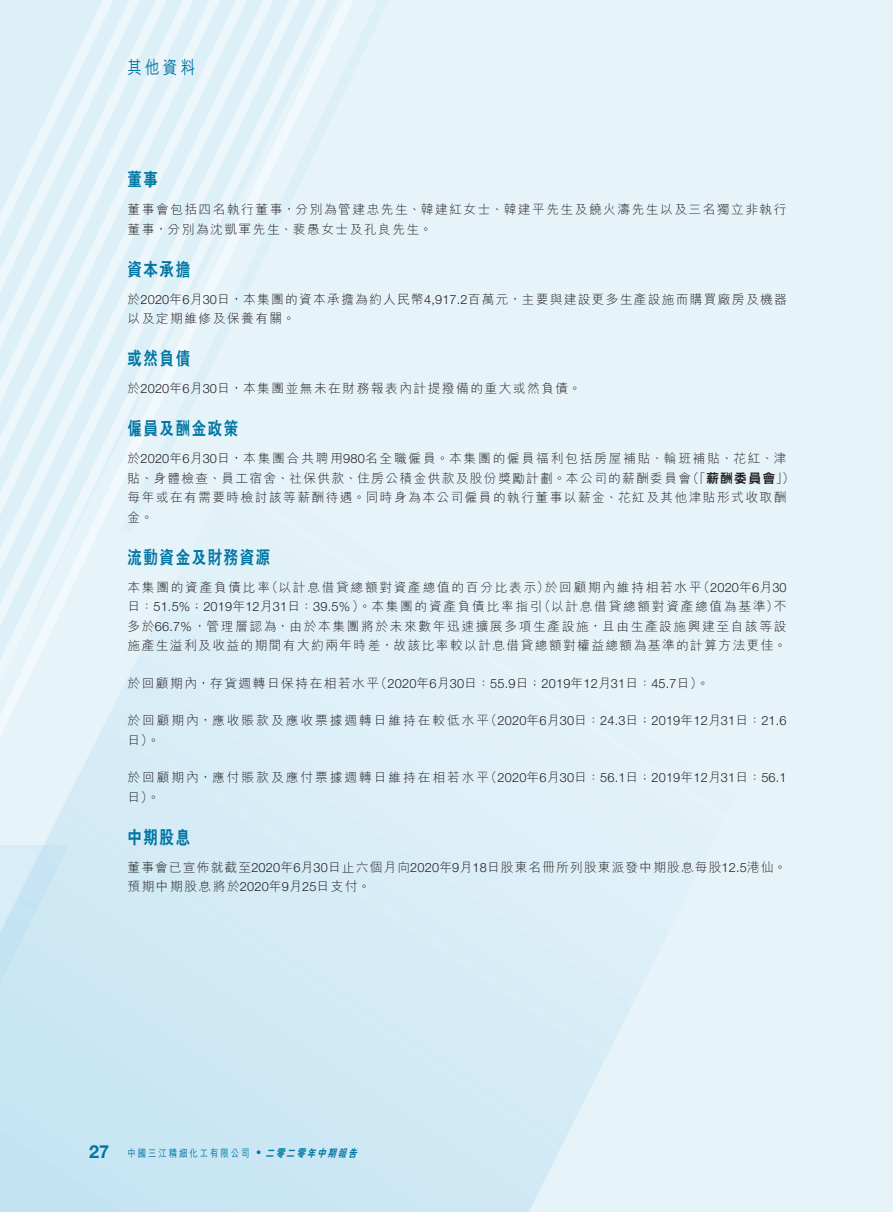
<style>
.page{position:relative;width:893px;height:1212px;background:#fff}
.page>*{position:absolute;margin:0;border:0;box-sizing:border-box;transform-origin:0 0}
._03_H1{font:800 18px "C Hei 2 HK";letter-spacing:.115em;color:#0076a3;scale:.8 1}
.t1{font:500 18px "M Hei HK";color:#0076a3;scale:.8 1}
.t2{font:700 18px "Helvetica Neue LT Std";color:#0076a3}
._01_Body_Text{font:300 12.75px/19.5px "M Hei HK";letter-spacing:.115em;color:#231f20}
._01_Body_Text-2{font:300 12.75px "Helvetica Neue LT Std";letter-spacing:.015em;color:#231f20}
._01_Body_Text-3{font:300 12.75px/19.5px "M Hei HK";letter-spacing:.085em;color:#231f20}
._01_Body_Text-4{font:300 12.75px/19.5px "M Hei HK";letter-spacing:.14em;color:#231f20}
._01_Body_Text-5{font:300 12.75px/19.5px "M Hei HK";letter-spacing:.15em;color:#231f20}
.t3{font:500 10.5px "M Hei HK";letter-spacing:.23em;color:#0076a3;scale:.8 1}
.t4{font:italic 800 10.5px "C Hei 2 HK";color:#0076a3;scale:.8 1}
.s1{font-family:"Helvetica Neue LT Std"}
.s2{font-family:"C Hei 2 HK";font-weight:800}
.s3{font-family:"M Hei HK"}
.s4{font-family:"Helvetica Neue LT Std";font-weight:400;font-style:normal;font-stretch:condensed}
</style>
<div class="page">
<img style="left:0;top:0;width:893px;height:1212px">
<h1 class="t1" style="left:128px;top:54px;width:86px">其他資料</h1>
<p class="_03_H1" style="left:128px;top:167px;width:40px">董事</p>
<p class="_01_Body_Text" style="left:128px;top:199px;width:660px">董事會包括四名執行董事，分別為管建忠先生、韓建紅女士、韓建平先生及饒火濤先生以及三名獨立非執行董事，分別為沈凱軍先生、裴愚女士及孔良先生。</p>
<p class="_03_H1" style="left:128px;top:257px;width:80px">資本承擔</p>
<p class="_01_Body_Text" style="left:128px;top:289px;width:661px">於<span class="s1">2020</span>年月<span class="s1">6 30</span>日，本集團的資本承擔為約人民幣<span class="s1">4,917.2</span>百萬元，主要與建設更多生產設施而購買廠房及機器以及定期維修及保養有關。</p>
<p class="_03_H1" style="left:128px;top:346px;width:80px">或然負債</p>
<p class="_01_Body_Text" style="left:128px;top:378px;width:455px">於<span class="s1">2020</span>年月<span class="s1">6 30</span>日，本集團並無未在財務報表內計提撥備的重大或然負債。</p>
<p class="_03_H1" style="left:128px;top:416px;width:140px">僱員及酬金政策</p>
<p class="_01_Body_Text-4" style="left:686px;top:448px;width:110px;text-indent:-559px">於<span class="s1">2020</span>年月<span class="s1">6 30</span>日，本集團合共聘用<span class="s1">980</span>名全職僱員。本集團的僱員福利包括房屋補貼、輪班補貼、花紅、津（「<span class="s2">薪酬委員會</span> (「</p>
<p class="_01_Body_Text" style="left:128px;top:468px;width:660px">貼、身體檢查、員工宿舍、社保供款、住房公積金供款及股份獎勵計劃。本公司的薪酬委員會<br>每年或在有需要時檢討該等薪酬待遇。同時身為本公司僱員的執行董事以薪金、花紅及其他津貼形式收取酬金。</p>
<p class="_03_H1" style="left:128px;top:545px;width:180px">流動資金及財務資源</p>
<p class="_01_Body_Text-2" style="left:697px;top:579px;width:91px"><span class="s3">（</span>2020<span class="s3">年月</span>6 30</p>
<p class="_01_Body_Text" style="left:265px;top:577px;width:285px">（以計息借貸總額對資產總值的百分比表示）</p>
<p class="_01_Body_Text" style="left:128px;top:577px;width:144px">本集團的資產負債比率</p>
<p class="_01_Body_Text" style="left:545px;top:577px;width:158px">於回顧期內維持相若水平</p>
<p class="_01_Body_Text" style="left:538px;top:596px;width:242px">（以計息借貸總額對資產總值為基準）</p>
<p class="_01_Body_Text" style="left:128px;top:596px;width:661px">日：<span class="s1">51.5%</span>；<span class="s1">2019</span>年<span class="s1">12</span>月<span class="s1">31</span>日：<span class="s1">39.5%</span>）。本集團的資產負債比率指引<br>多於<span class="s1">66.7%</span>，管理層認為，由於本集團將於未來數年迅速擴展多項生產設施，且由生產設施興建至自該等設施產生溢利及收益的期間有大約兩年時差，故該比率較以計息借貸總額對權益總額為基準的計算方法更佳。</p>
<p class="_01_Body_Text-2" style="left:375px;top:675px;width:336px"><span class="s3">（</span>2020<span class="s3">年月</span>6 30<span class="s3">日：</span>55.9<span class="s3">日；</span>2019<span class="s3">年</span>12<span class="s3">月</span>31<span class="s3">日：</span>45.7<span class="s3">日。(</span></p>
<p class="_01_Body_Text" style="left:774px;top:596px;width:14px">不</p>
<p class="_01_Body_Text" style="left:128px;top:673px;width:253px">於回顧期內，存貨週轉日保持在相若水平</p>
<p class="_01_Body_Text-2" style="left:485px;top:713px;width:304px"><span class="s3">（</span>2020<span class="s3">年月</span>6 30<span class="s3">日：</span>24.3<span class="s3">日；</span>2019<span class="s3">年</span>12<span class="s3">月</span>31<span class="s3">日：</span>21.6</p>
<p class="_01_Body_Text-5" style="left:128px;top:710px;width:363px">於回顧期內，應收賬款及應收票據週轉日維持在較低水平日。(</p>
<p class="_01_Body_Text-5" style="left:128px;top:767px;width:363px">於回顧期內，應付賬款及應付票據週轉日維持在相若水平日。(</p>
<p class="_03_H1" style="left:128px;top:825px;width:80px">中期股息</p>
<p class="_01_Body_Text-3" style="left:128px;top:857px;width:661px">董事會已宣佈就截至<span class="s1">2020</span>年月<span class="s1">6 30</span>日止六個月向<span class="s1">2020</span>年月<span class="s1">9 18</span>日股東名冊所列股東派發中期股息每股<span class="s1">12.5</span>港仙。預期中期股息將於<span class="s1">2020</span>年月<span class="s1">9 25</span>日支付。</p>
<p class="_01_Body_Text-2" style="left:485px;top:770px;width:304px"><span class="s3">（</span>2020<span class="s3">年月</span>6 30<span class="s3">日：</span>56.1<span class="s3">日；</span>2019<span class="s3">年</span>12<span class="s3">月</span>31<span class="s3">日：</span>56.1</p>
<h1 class="t2" style="left:89px;top:1140px;width:22px">27</h1>
<p class="t3" style="left:128px;top:1145px;width:154px">中國三江精細化工有限公司</p>
<p class="t4" style="left:256px;top:1145px;width:132px"><span class="s4">•</span> 二零二零年中期報告</p>
</div>
